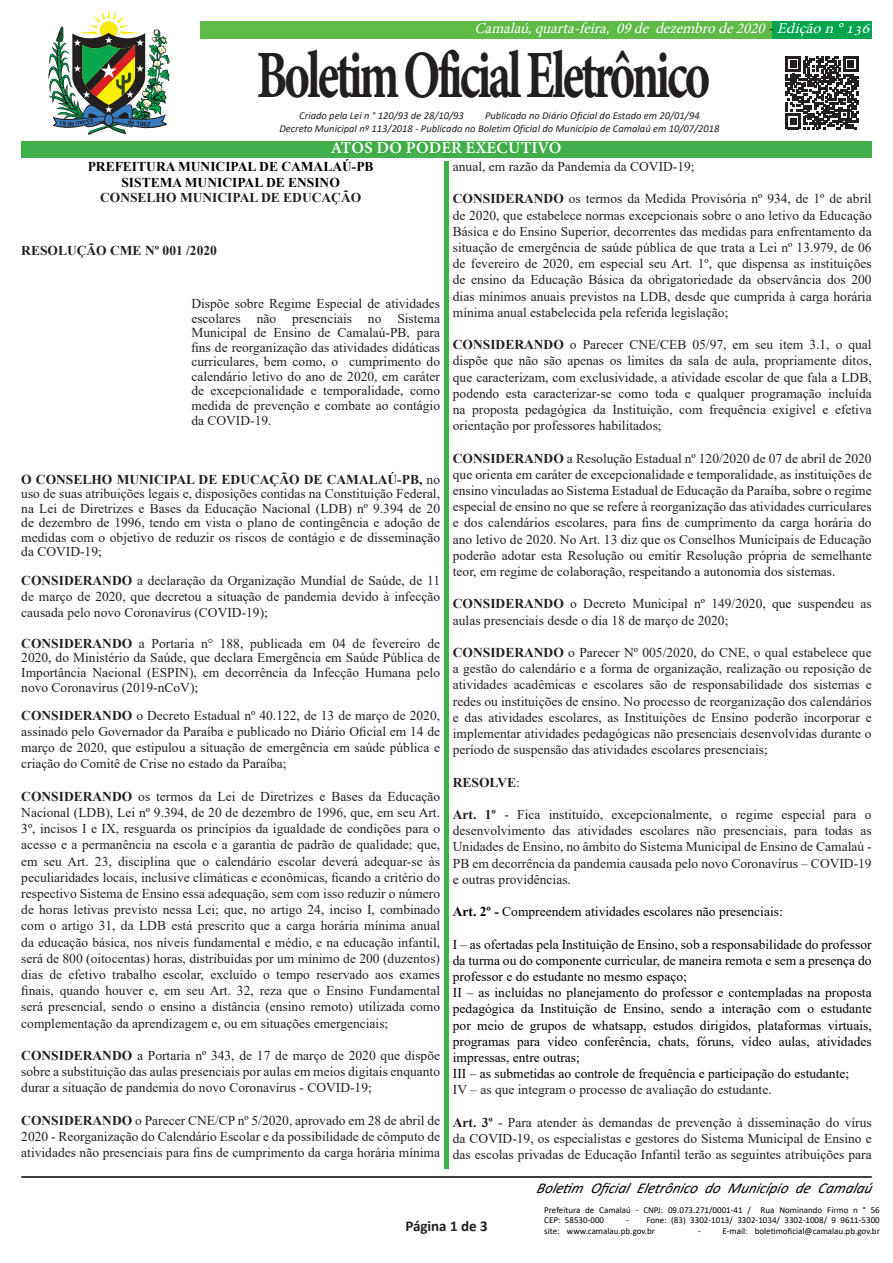
<style>
.page{position:relative;width:893px;height:1263px;background:#fff}
.page>*{position:absolute;margin:0;border:0;box-sizing:border-box;transform-origin:0 0}
.t1{font:67.65px "Minion Variable Concept";letter-spacing:-.045em;color:#231f20;scale:.71 1}
.t2{font:16.5px "Minion Variable Concept";letter-spacing:.02em;color:#fff}
.t3{font:italic 15px "Minion Pro";color:#fff}
.t4{font:italic 15px "Calibri";color:#000}
.t5{font:700 15px "Calibri";color:#231f20}
.t6{font:13.5px/16.2px "Times New Roman";color:#231f20;text-align:justify}
.Default{font:13.5px/16.2px "Times New Roman";color:#000;text-align:justify}
.t7{font:700 13.5px "Times New Roman";color:#231f20}
.Default-2{font:700 13.5px "Times New Roman";color:#000}
.t8{font:italic 10.5px "Calibri";color:#231f20}
.t9{font:9px/10.5px "Calibri";color:#000}
.s1{color:#000}
.s2{font-weight:700}
.s3{font-weight:400}
</style>
<div class="page">
<div style="left:733px;top:21px;width:139px;height:17px;background:#00a54f"></div>
<div style="left:21px;top:21px;width:751px;height:17px;background:#5dbb46"></div>
<hr style="left:21px;top:1176px;width:851px;height:2px;background:#000">
<div style="left:444px;top:48px;width:5px;height:1121px;background:#40ae49"></div>
<div style="left:19px;top:9px;width:181px;height:132px;background:#fff"></div>
<div style="left:425px;top:40px;width:38px;height:121px;background:#fff"></div>
<svg style="left:48px;top:10px;width:122px;height:125px"></svg>
<svg style="left:104px;top:113px;width:10px;height:14px"></svg>
<div style="left:105px;top:114px;width:8px;height:11px;background:#377dc1;border-radius:50%"></div>
<div style="left:21px;top:141px;width:851px;height:16px;background:#40ae49"></div>
<svg style="left:786px;top:56px;width:72px;height:73px"></svg>
<p class="t3" style="left:474px;top:18px;width:401px">Camalaú,quarta-feira, 09de dezembrode2020<span class="s1">-</span>Ediçãon°136</p>
<p class="t1" style="left:256px;top:28px;width:640px">Boletim Oficial Eletrônico</p>
<p class="t8" style="left:299px;top:108px;width:166px">Criado pela Lei n ° 120/93 de 28/10/93</p>
<p class="t8" style="left:485px;top:108px;width:216px">Publicado no Diário Oficial do Estado em 20/01/94</p>
<p class="t8" style="left:279px;top:121px;width:442px">Decreto Municipal nº 113/2018 - Publicado no Boletim Oficial do Município de Camalaú em 10/07/2018</p>
<p class="t2" style="left:332px;top:136px;width:231px">ATOS DO PODER EXECUTIVO</p>
<p class="Default-2" style="left:88px;top:157px;width:287px">PREFEITURA MUNICIPAL DE CAMALAÚ-PB</p>
<p class="Default-2" style="left:121px;top:173px;width:220px">SISTEMA MUNICIPAL DE ENSINO</p>
<p class="t7" style="left:100px;top:187px;width:263px">CONSELHO MUNICIPAL DE EDUCAÇÃO</p>
<p class="t7" style="left:21px;top:241px;width:197px">RESOLUÇÃO CME Nº 001 /2020</p>
<p class="t6" style="left:453px;top:158px;width:243px">anual, em razão da Pandemia da COVID-19;</p>
<p class="t6" style="left:453px;top:190px;width:420px"><span class="s2">CONSIDERANDO</span> os termos da Medida Provisória nº 934, de 1º de abril de 2020, que estabelece normas excepcionais sobre o ano letivo da Educação Básica e do Ensino Superior, decorrentes das medidas para enfrentamento da situação de emergência de saúde pública de que trata a Lei nº 13.979, de 06 de fevereiro de 2020, em especial seu Art. 1º, que dispensa as instituições de ensino da Educação Básica da obrigatoriedade da observância dos 200 dias mínimos anuais previstos na LDB, desde que cumprida à carga horária mínima anual estabelecida pela referida legislação;</p>
<p class="t6" style="left:453px;top:336px;width:420px"><span class="s2">CONSIDERANDO</span> o Parecer CNE/CEB 05/97, em seu item 3.1, o qual dispõe que não são apenas os limites da sala de aula, propriamente ditos, que caracterizam, com exclusividade, a atividade escolar de que fala a LDB, podendo esta caracterizar-se como toda e qualquer programação incluída na proposta pedagógica da Instituição, com frequência exigível e efetiva orientação por professores habilitados;</p>
<p class="t6" style="left:453px;top:449px;width:420px"><span class="s2">CONSIDERANDO</span> a Resolução Estadual nº 120/2020 de 07 de abril de 2020 que orienta em caráter de excepcionalidade e temporalidade, as instituições de ensino vinculadas ao Sistema Estadual de Educação da Paraíba, sobre o regime especial de ensino no que se refere à reorganização das atividades curriculares e dos calendários escolares, para fins de cumprimento da carga horária do ano letivo de 2020. No Art. 13 diz que os Conselhos Municipais de Educação poderão adotar esta Resolução ou emitir Resolução própria de semelhante teor, em regime de colaboração, respeitando a autonomia dos sistemas.</p>
<p class="t6" style="left:453px;top:595px;width:420px"><span class="s2">CONSIDERANDO</span> o Decreto Municipal nº 149/2020, que suspendeu as aulas presenciais desde o dia 18 de março de 2020;</p>
<p class="t6" style="left:453px;top:644px;width:420px"><span class="s2">CONSIDERANDO</span> o Parecer Nº 005/2020, do CNE, o qual estabelece que a gestão do calendário e a forma de organização, realização ou reposição de atividades acadêmicas e escolares são de responsabilidade dos sistemas e redes ou instituições de ensino. No processo de reorganização dos calendários e das atividades escolares, as Instituições de Ensino poderão incorporar e implementar atividades pedagógicas não presenciais desenvolvidas durante o período de suspensão das atividades escolares presenciais;</p>
<p class="t7" style="left:453px;top:772px;width:69px">RESOLVE<span class="s3">:</span></p>
<p class="t6" style="left:453px;top:806px;width:420px"><span class="s2">Art. 1º</span> - Fica instituído, excepcionalmente, o regime especial para o desenvolvimento das atividades escolares não presenciais, para todas as Unidades de Ensino, no âmbito do Sistema Municipal de Ensino de Camalaú - PB em decorrência da pandemia causada pelo novo Coronavírus – COVID-19 e outras providências.</p>
<p class="Default" style="left:453px;top:903px;width:331px"><span class="s2">Art. 2º -</span> Compreendem atividades escolares não presenciais:</p>
<p class="Default" style="left:453px;top:935px;width:420px">I – as ofertadas pela Instituição de Ensino, sob a responsabilidade do professor da turma ou do componente curricular, de maneira remota e sem a presença do professor e do estudante no mesmo espaço;</p>
<p class="Default" style="left:453px;top:984px;width:420px">II – as incluídas no planejamento do professor e contempladas na proposta pedagógica da Instituição de Ensino, sendo a interação com o estudante por meio de grupos de whatsapp, estudos dirigidos, plataformas virtuais, programas para vídeo conferência, chats, fóruns, vídeo aulas, atividades impressas, entre outras;</p>
<p class="Default" style="left:453px;top:1065px;width:398px">III – as submetidas ao controle de frequência e participação do estudante;</p>
<p class="t6" style="left:453px;top:1081px;width:320px">IV – as que integram o processo de avaliação do estudante.</p>
<p class="t6" style="left:453px;top:1114px;width:420px"><span class="s2">Art. 3º</span> - Para atender às demandas de prevenção à disseminação do vírus da COVID-19, os especialistas e gestores do Sistema Municipal de Ensino e das escolas privadas de Educação Infantil terão as seguintes atribuições para</p>
<p class="t6" style="left:191px;top:296px;width:250px;line-height:14.5px">Dispõe sobre Regime Especial de atividades escolares não presenciais no Sistema Municipal de Ensino de Camalaú-PB, para fins de reorganização das atividades didáticas curriculares, bem como, o cumprimento do calendário letivo do ano de 2020, em caráter de excepcionalidade e temporalidade, como medida de prevenção e combate ao contágio da COVID-19.</p>
<p class="t6" style="left:21px;top:471px;width:420px;line-height:14.5px"><span class="s2">O CONSELHO MUNICIPAL DE EDUCAÇÃO DE CAMALAÚ-PB,</span> no uso de suas atribuições legais e, disposições contidas na Constituição Federal, na Lei de Diretrizes e Bases da Educação Nacional (LDB) nº 9.394 de 20 de dezembro de 1996, tendo em vista o plano de contingência e adoção de medidas com o objetivo de reduzir os riscos de contágio e de disseminação da COVID-19;</p>
<p class="t6" style="left:21px;top:571px;width:420px"><span class="s2">CONSIDERANDO</span> a declaração da Organização Mundial de Saúde, de 11 de março de 2020, que decretou a situação de pandemia devido à infecção causada pelo novo Coronavírus (COVID-19);</p>
<p class="t6" style="left:21px;top:635px;width:420px;line-height:14.5px"><span class="s2">CONSIDERANDO</span> a Portaria n° 188, publicada em 04 de fevereiro de 2020, do Ministério da Saúde, que declara Emergência em Saúde Pública de Importância Nacional (ESPIN), em decorrência da Infecção Humana pelo novo Coronavírus (2019-nCoV);</p>
<p class="t6" style="left:21px;top:707px;width:420px"><span class="s2">CONSIDERANDO</span> o Decreto Estadual nº 40.122, de 13 de março de 2020, assinado pelo Governador da Paraíba e publicado no Diário Oficial em 14 de março de 2020, que estipulou a situação de emergência em saúde pública e criação do Comitê de Crise no estado da Paraíba;</p>
<p class="t6" style="left:21px;top:788px;width:420px"><span class="s2">CONSIDERANDO</span> os termos da Lei de Diretrizes e Bases da Educação Nacional (LDB), Lei nº 9.394, de 20 de dezembro de 1996, que, em seu Art.<br>3º, incisos I e IX, resguarda os princípios da igualdade de condições para o acesso e a permanência na escola e a garantia de padrão de qualidade; que, em seu Art. 23, disciplina que o calendário escolar deverá adequar-se às peculiaridades locais, inclusive climáticas e econômicas, ficando a critério do respectivo Sistema de Ensino essa adequação, sem com isso reduzir o número de horas letivas previsto nessa Lei; que, no artigo 24, inciso I, combinado com o artigo 31, da LDB está prescrito que a carga horária mínima anual da educação básica, nos níveis fundamental e médio, e na educação infantil, será de 800 (oitocentas) horas, distribuídas por um mínimo de 200 (duzentos) dias de efetivo trabalho escolar, excluído o tempo reservado aos exames finais, quando houver e, em seu Art. 32, reza que o Ensino Fundamental será presencial, sendo o ensino a distância (ensino remoto) utilizada como complementação da aprendizagem e, ou em situações emergenciais;</p>
<p class="t6" style="left:21px;top:1047px;width:420px"><span class="s2">CONSIDERANDO</span> a Portaria nº 343, de 17 de março de 2020 que dispõe sobre a substituição das aulas presenciais por aulas em meios digitais enquanto durar a situação de pandemia do novo Coronavírus - COVID-19;</p>
<p class="t6" style="left:21px;top:1112px;width:420px"><span class="s2">CONSIDERANDO</span> o Parecer CNE/CP nº 5/2020, aprovado em 28 de abril de 2020 - Reorganização do Calendário Escolar e da possibilidade de cômputo de atividades não presenciais para fins de cumprimento da carga horária mínima</p>
<p class="t5" style="left:405px;top:1215px;width:84px">Página 1 de 3</p>
<p class="t4" style="left:536px;top:1178px;width:342px">Boletim Oficial Eletrônico do Município de Camalaú</p>
<p class="t9" style="left:544px;top:1204px;width:337px">Prefeitura de Camalaú - CNPJ: 09.073.271/0001-41 / Rua Nominando Firmo n ° 56<br>CEP: 58530-000</p>
<p class="t9" style="left:544px;top:1214px;width:337px;text-indent:82px">- Fone: (83) 3302-1013/ 3302-1034/ 3302-1008/ 9 9611-5300 site: www.camalau.pb.gov.br</p>
<p class="t9" style="left:698px;top:1225px;width:183px">- E-mail: boletimoficial@camalau.pb.gov.br</p>
</div>
